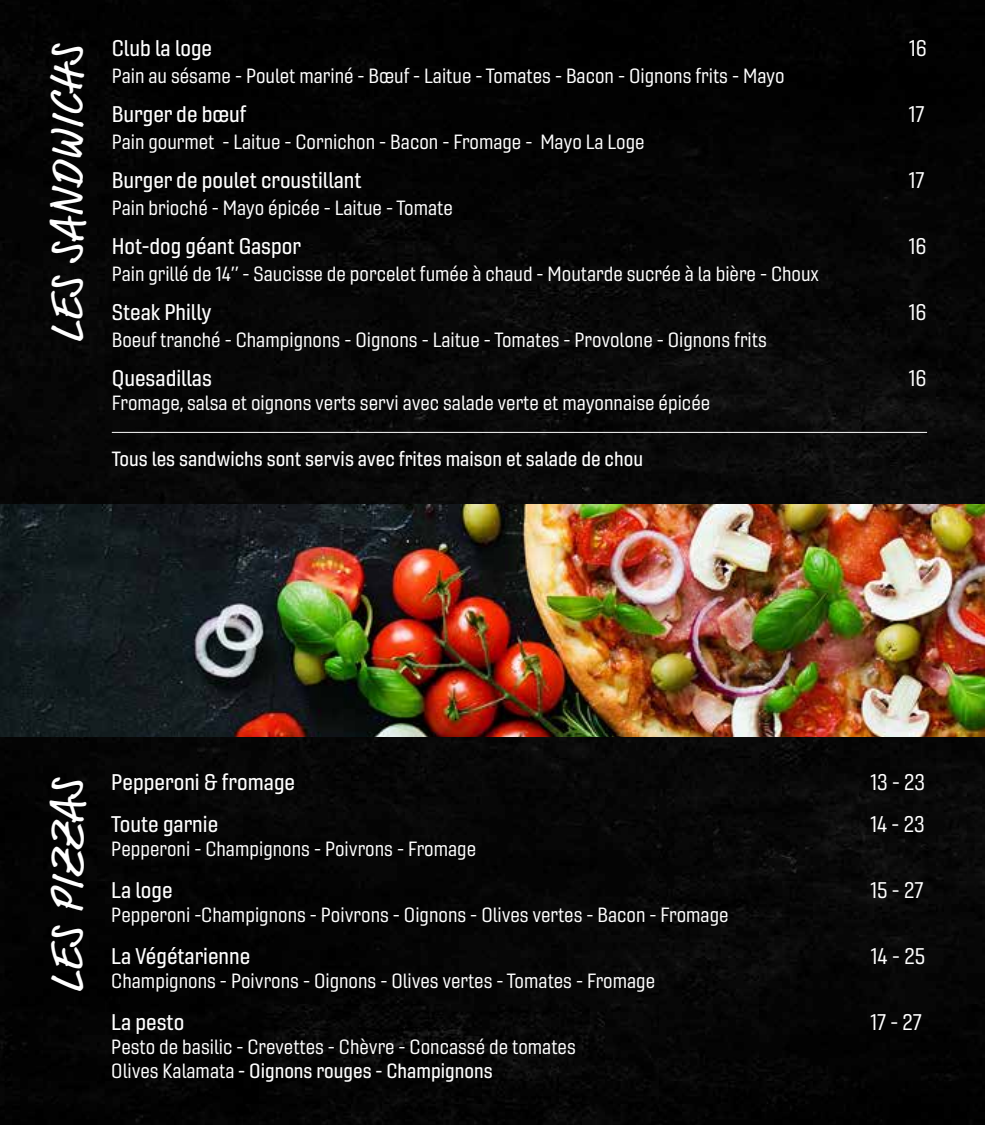
<style>
.page{position:relative;width:985px;height:1125px;background:#050505}
.page>*{position:absolute;margin:0;border:0;box-sizing:border-box;transform-origin:0 0}
.t1{font:46px "Market Pro";color:#fff}
.t2{font:22px "Gineso Nor Med";color:#fff}
.t3{font:22px "Gineso Nor Reg";color:#fff}
.t4{font:20px "Gineso Nor Reg";color:#fff}
.t5{font:20px "Gineso Nor Med";color:#fff}
.s1{font-family:"Gineso Nor Reg"}
</style>
<div class="page">
<img style="left:1px;top:504px;width:984px;height:233px">
<hr style="left:112px;top:432px;width:815px;height:1px;background:#fff">
<h1 class="t1" style="left:36px;top:344px;width:303px;rotate:-90deg">LES SANDWICHS</h1>
<p class="t2" style="left:112px;top:35px;width:102px">Club la loge</p>
<p class="t3" style="left:908px;top:35px;width:20px">16</p>
<p class="t4" style="left:112px;top:64px;width:674px">Pain au sésame - Poulet mariné - Bœuf - Laitue - Tomates - Bacon - Oignons frits - Mayo</p>
<p class="t2" style="left:112px;top:101px;width:136px">Burger de bœuf</p>
<p class="t3" style="left:908px;top:101px;width:18px">17</p>
<p class="t4" style="left:112px;top:130px;width:534px">Pain gourmet - Laitue - Cornichon - Bacon - Fromage - Mayo La Loge</p>
<p class="t2" style="left:112px;top:167px;width:251px">Burger de poulet croustillant</p>
<p class="t3" style="left:908px;top:167px;width:18px">17</p>
<p class="t4" style="left:112px;top:196px;width:342px">Pain brioché - Mayo épicée - Laitue - Tomate</p>
<p class="t2" style="left:112px;top:233px;width:191px">Hot-dog géant Gaspor</p>
<p class="t3" style="left:908px;top:233px;width:20px">16</p>
<p class="t4" style="left:112px;top:262px;width:708px">Pain grillé de 14’’ - Saucisse de porcelet fumée à chaud - Moutarde sucrée à la bière - Choux</p>
<p class="t2" style="left:112px;top:299px;width:101px">Steak Philly</p>
<p class="t3" style="left:908px;top:299px;width:20px">16</p>
<p class="t4" style="left:112px;top:328px;width:656px">Boeuf tranché - Champignons - Oignons - Laitue - Tomates - Provolone - Oignons frits</p>
<p class="t2" style="left:112px;top:365px;width:102px">Quesadillas</p>
<p class="t3" style="left:908px;top:365px;width:20px">16</p>
<p class="t4" style="left:112px;top:391px;width:600px">Fromage, salsa et oignons verts servi avec salade verte et mayonnaise épicée</p>
<p class="t5" style="left:112px;top:447px;width:533px">Tous les sandwichs sont servis avec frites maison et salade de chou</p>
<h1 class="t1" style="left:36px;top:994px;width:219px;rotate:-90deg">LES PIZZAS</h1>
<p class="t2" style="left:111px;top:768px;width:185px">Pepperoni &amp; fromage</p>
<p class="t3" style="left:870px;top:769px;width:57px">13 - 23</p>
<p class="t2" style="left:111px;top:810px;width:108px">Toute garnie</p>
<p class="t3" style="left:870px;top:811px;width:56px">14 - 23</p>
<p class="t4" style="left:111px;top:837px;width:366px">Pepperoni - Champignons - Poivrons - Fromage</p>
<p class="t2" style="left:111px;top:876px;width:63px">La loge</p>
<p class="t3" style="left:870px;top:877px;width:55px">15 - 27</p>
<p class="t4" style="left:111px;top:903px;width:618px">Pepperoni -Champignons - Poivrons - Oignons - Olives vertes - Bacon - Fromage</p>
<p class="t2" style="left:111px;top:942px;width:140px">La Végétarienne</p>
<p class="t3" style="left:870px;top:943px;width:56px">14 - 25</p>
<p class="t4" style="left:111px;top:969px;width:545px">Champignons - Poivrons - Oignons - Olives vertes - Tomates - Fromage</p>
<p class="t2" style="left:111px;top:1008px;width:74px">La pesto</p>
<p class="t3" style="left:870px;top:1009px;width:53px">17 - 27</p>
<p class="t4" style="left:111px;top:1035px;width:466px">Pesto de basilic - Crevettes - Chèvre - Concassé de tomates</p>
<p class="t5" style="left:111px;top:1058px;width:383px"><span class="s1">Olives Kalamata</span> - Oignons rouges - Champignons</p>
</div>
